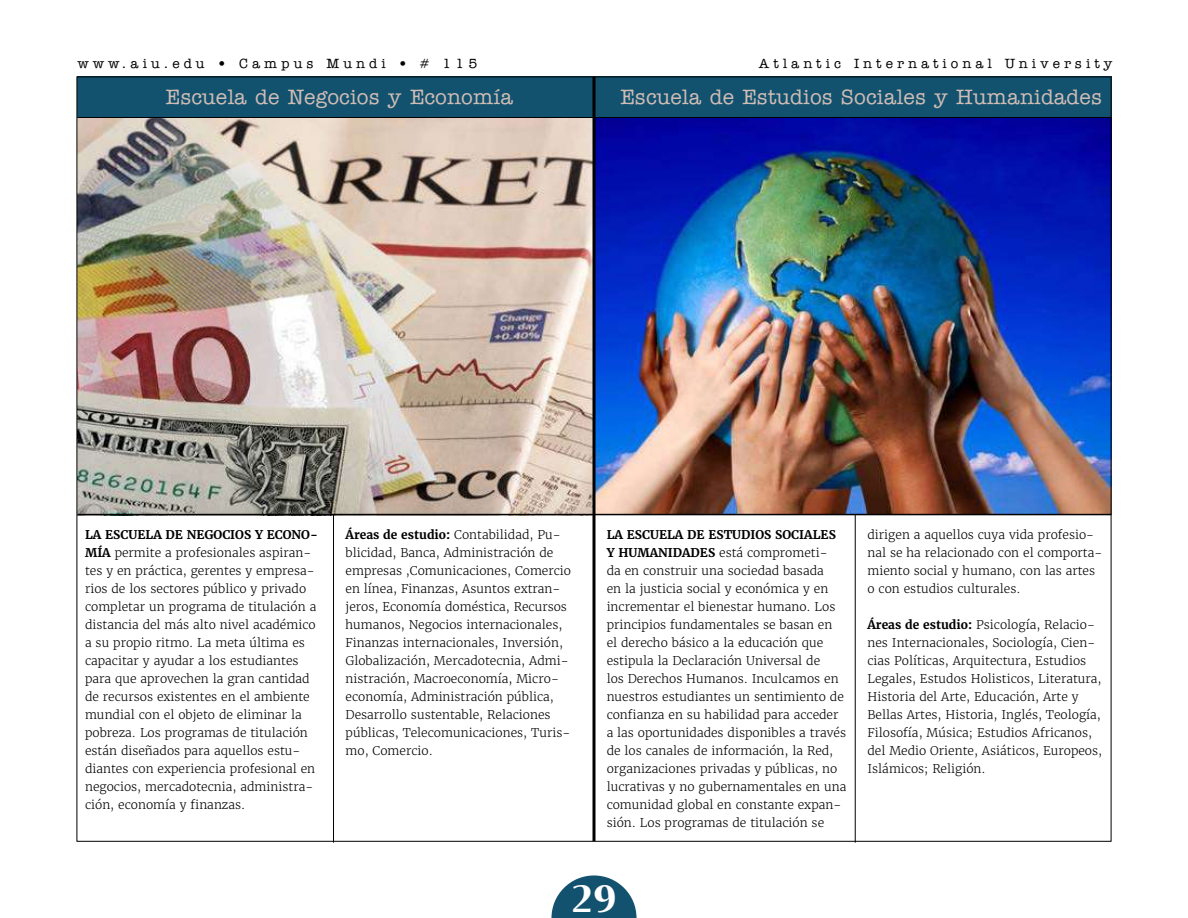
<style>
.page{position:relative;width:1188px;height:918px;background:#fff}
.page>*{position:absolute;margin:0;border:0;box-sizing:border-box;transform-origin:0 0}
.t1{font:800 39px "Ador Hairline";color:#fff}
.t2{font:500 21px "American Typewriter ITC Pro";letter-spacing:.01em;color:#cfbcb5}
.t3{font:500 13.5px "American Typewriter ITC Pro";letter-spacing:.3em;color:#000}
.t4{font:300 12px/18px "Merriweather";color:#000}
.s1{font-weight:700}
</style>
<div class="page">
<img style="left:79px;top:118px;width:1030px;height:396px">
<div style="left:77px;top:77px;width:1034px;height:41px;background:#12526f"></div>
<hr style="left:77px;top:117px;width:1034px;height:1px;background:#000">
<hr style="left:77px;top:514px;width:1034px;height:1px;background:#000">
<svg style="left:592px;top:79px;width:4px;height:761px;background:#2b2e36"></svg>
<hr style="left:333px;top:515px;width:1px;height:328px;background:#000">
<hr style="left:855px;top:515px;width:1px;height:328px;background:#000">
<svg style="left:551px;top:875px;width:86px;height:43px"></svg>
<p class="t3" style="left:77px;top:55px;width:401px">www.aiu.edu • Campus Mundi • # 115</p>
<p class="t3" style="left:759px;top:55px;width:355px">Atlantic International University</p>
<h2 class="t2" style="left:166px;top:84px;width:349px">Escuela de Negocios y Economía</h2>
<h2 class="t2" style="left:620px;top:84px;width:483px">Escuela de Estudios Sociales y Humanidades</h2>
<p class="t4" style="left:346px;top:526px;width:227px"><span class="s1">Áreas de estudio:</span> Contabilidad, Pu&shy;blicidad, Banca, Administración de empresas ,Comunicaciones, Comercio en línea, Finanzas, Asuntos extran&shy;jeros, Economía doméstica, Recursos humanos, Negocios internacionales, Finanzas internacionales, Inversión, Globalización, Mercadotecnia, Admi&shy;nistración, Macroeconomía, Micro&shy;economía, Administración pública, Desarrollo sustentable, Relaciones públicas, Telecomunicaciones, Turis&shy;mo, Comercio.</p>
<p class="t4" style="left:868px;top:526px;width:236px">dirigen a aquellos cuya vida profesio&shy;nal se ha relacionado con el comporta&shy;miento social y humano, con las artes o con estudios culturales.</p>
<p class="t4" style="left:85px;top:526px;width:234px"><span class="s1">LA ESCUELA DE NEGOCIOS Y ECONO-MÍA</span> permite a profesionales aspiran&shy;tes y en práctica, gerentes y empresa&shy;rios de los sectores público y privado completar un programa de titulación a distancia del más alto nivel académico a su propio ritmo. La meta última es capacitar y ayudar a los estudiantes para que aprovechen la gran cantidad de recursos existentes en el ambiente mundial con el objeto de eliminar la pobreza. Los programas de titulación están diseñados para aquellos estu&shy;diantes con experiencia profesional en negocios, mercadotecnia, administra&shy;ción, economía y finanzas.</p>
<p class="t4" style="left:607px;top:526px;width:241px"><span class="s1">LA ESCUELA DE ESTUDIOS SOCIALES Y HUMANIDADES</span> está comprometi-<br>da en construir una sociedad basada<br>en la justicia social y económica y en incrementar el bienestar humano. Los principios fundamentales se basan en<br>el derecho básico a la educación que estipula la Declaración Universal de<br>los Derechos Humanos. Inculcamos en nuestros estudiantes un sentimiento de confianza en su habilidad para acceder a las oportunidades disponibles a través de los canales de información, la Red, organizaciones privadas y públicas, no lucrativas y no gubernamentales en una comunidad global en constante expan&shy;sión. Los programas de titulación se</p>
<p class="t4" style="left:867px;top:616px;width:236px"><span class="s1">Áreas de estudio:</span> Psicología, Relacio&shy;nes Internacionales, Sociología, Cien&shy;cias Políticas, Arquitectura, Estudios Legales, Estudos Holisticos, Literatura, Historia del Arte, Educación, Arte y Bellas Artes, Historia, Inglés, Teología, Filosofía, Música; Estudios Africanos, del Medio Oriente, Asiáticos, Europeos, Islámicos; Religión.</p>
<h1 class="t1" style="left:571px;top:868px;width:48px">29</h1>
</div>
